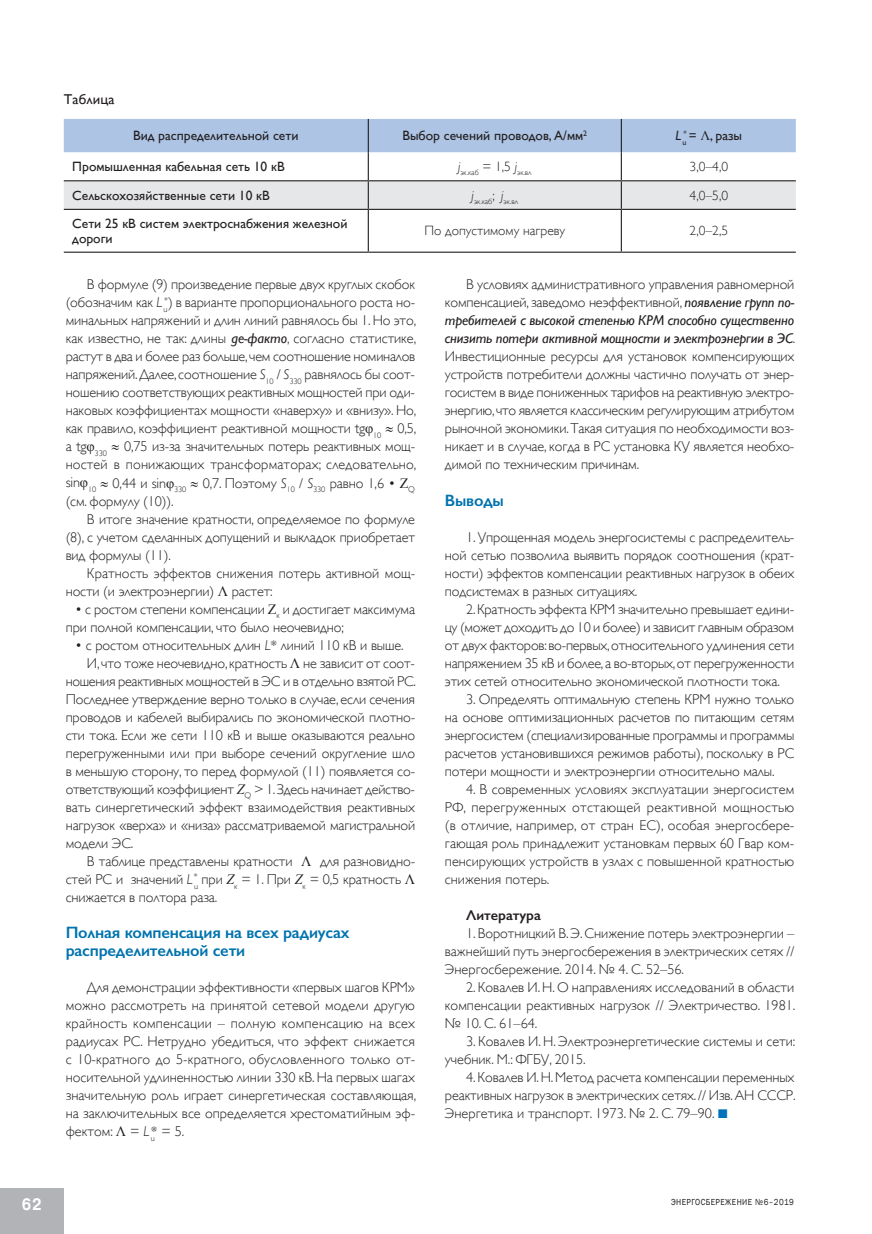
<style>
.page{position:relative;width:872px;height:1234px;background:#fff}
.page>*{position:absolute;margin:0;border:0;box-sizing:border-box;transform-origin:0 0}
.t1{font:600 16.5px/18px "Gill Sans";letter-spacing:-.01em;color:#0073ae}
.t2{font:700 16.5px "Pragmatica";color:#fff;scale:.89 1}
.t3{font:300 14.25px/18px "Gill Sans";letter-spacing:-.01em;color:#231f20;text-align:justify}
.t4{font:600 14.25px "Gill Sans";color:#231f20}
.t5{font:14.25px "Gill Sans";letter-spacing:.01em;color:#231f20}
.t6{font:13.5px/15px "Gill Sans";color:#231f20}
.t7{font:300 13.5px "Gill Sans";color:#231f20}
.t8{font:italic 13.5px "Gill Sans";color:#231f20}
.t9{font:9px "Franklin Gothic";letter-spacing:.05em;color:#231f20;scale:.89 1}
.t10{font:300 7.8px "Gill Sans";color:#231f20}
.s1{font-family:"Times New Roman"}
.s2{font-style:italic}
.s3{font-weight:400;font-style:italic}
.s4{font-family:"Times New Roman";font-weight:400}
.s5{font-family:"Times New Roman";font-weight:400;font-style:italic}
</style>
<div class="page">
<div style="left:0;top:1188px;width:64px;height:45px;background:#b2b3b7"></div>
<svg style="left:64px;top:119px;width:732px;height:90px"></svg>
<hr style="left:64px;top:209px;width:304px;height:1px;background:#231f20">
<hr style="left:368px;top:209px;width:253px;height:1px;background:#231f20">
<hr style="left:368px;top:210px;width:1px;height:41px;background:#231f20">
<hr style="left:621px;top:209px;width:175px;height:1px;background:#231f20">
<hr style="left:621px;top:210px;width:1px;height:41px;background:#231f20">
<hr style="left:64px;top:251px;width:304px;height:2px;background:#231f20">
<hr style="left:368px;top:251px;width:253px;height:2px;background:#231f20">
<hr style="left:621px;top:251px;width:175px;height:2px;background:#231f20">
<p class="t5" style="left:64px;top:91px;width:52px">Таблица</p>
<p class="t6" style="left:683px;top:128px;width:60px"><sup>*</sup> = <span class="s1">Λ</span>, разы</p>
<p class="t6" style="left:133px;top:128px;width:167px">Вид распределительной сети</p>
<p class="t6" style="left:402px;top:128px;width:186px">Выбор сечений проводов, А/мм<sup>2</sup></p>
<p class="t8" style="left:675px;top:128px;width:12px">L<sub>u</sub></p>
<p class="t6" style="left:72px;top:159px;width:214px">Промышленная кабельная сеть 10 кВ</p>
<p class="t10" style="left:458px;top:167px;width:75px"><sup>j</sup>эк.каб <sup>=</sup> <sup>1,5</sup> <sup>j</sup>эк.вл</p>
<p class="t7" style="left:689px;top:156px;width:40px">3,0–4,0</p>
<p class="t6" style="left:72px;top:187px;width:199px">Сельскохозяйственные сети 10 кВ</p>
<p class="t10" style="left:471px;top:195px;width:48px"><sup>j</sup>эк.каб<sup>;</sup> <sup>j</sup>эк.вл</p>
<p class="t7" style="left:689px;top:185px;width:40px">4,0–5,0</p>
<p class="t6" style="left:72px;top:216px;width:277px">Сети 25 кВ систем электроснабжения железной дороги</p>
<p class="t7" style="left:424px;top:220px;width:142px">По допустимому нагреву</p>
<p class="t7" style="left:689px;top:220px;width:40px">2,0–2,5</p>
<p class="t3" style="left:66px;top:275px;width:351px;text-indent:21px">В формуле (9) произведение первые двух круглых скобок (обозначим как <span class="s2">L</span> <sub>u</sub></p>
<p class="t3" style="left:66px;top:293px;width:352px;text-indent:98px"><sup>*</sup>) в варианте пропорционального роста но&shy;минальных напряжений и длин линий равнялось бы 1. Но это, как известно, не так: длины <span class="s3">де-факто</span>, согласно статистике, растут в два и более раз больше, чем соотношение номиналов напряжений. Далее, соотношение <span class="s2">S</span><sub>10</sub> / <span class="s2">S</span><sub>330</sub> равнялось бы соот&shy;ношению соответствующих реактивных мощностей при оди&shy;наковых коэффициентах мощности «наверху» и «внизу». Но, как правило, коэффициент реактивной мощности tg<span class="s4">φ</span><sub>10</sub> ≈ 0,5, а tg<span class="s4">φ</span><sub>330</sub> ≈ 0,75 из-за значительных потерь реактивных мощ&shy;ностей в понижающих трансформаторах; следовательно, sin<span class="s4">φ</span><sub>10</sub> ≈ 0,44 и sin<span class="s4">φ</span><sub>330</sub> ≈ 0,7. Поэтому <span class="s2">S</span><sub>10</sub> / <span class="s2">S</span><sub>330</sub> равно 1,6 • <span class="s4">Ζ</span><sub>Q </sub>(см. формулу (10)).</p>
<p class="t3" style="left:66px;top:509px;width:351px;text-indent:21px">В итоге значение кратности, определяемое по формуле (8), с учетом сделанных допущений и выкладок приобретает вид формулы (11).</p>
<p class="t3" style="left:66px;top:563px;width:351px;text-indent:21px">Кратность эффектов снижения потерь активной мощ&shy;ности (и электроэнергии) <span class="s4">Λ</span> растет:</p>
<p class="t3" style="left:66px;top:599px;width:351px;text-indent:9px">• с ростом степени компенсации <span class="s4">Ζ</span><sub>к</sub> и достигает максимума при полной компенсации, что было неочевидно;</p>
<p class="t3" style="left:75px;top:635px;width:330px">• с ростом относительных длин <span class="s2">L</span>* линий 110 кВ и выше.</p>
<p class="t3" style="left:87px;top:653px;width:330px">И, что тоже неочевидно, кратность <span class="s4">Λ</span> не зависит от соот-</p>
<p class="t3" style="left:66px;top:671px;width:352px">ношения реактивных мощностей в ЭС и в отдельно взятой РС.</p>
<p class="t3" style="left:66px;top:689px;width:351px">Последнее утверждение верно только в случае, если сечения</p>
<p class="t3" style="left:66px;top:707px;width:351px">проводов и кабелей выбирались по экономической плотно-</p>
<p class="t3" style="left:66px;top:725px;width:351px">сти тока. Если же сети 110 кВ и выше оказываются реально</p>
<p class="t3" style="left:66px;top:743px;width:351px">перегруженными или при выборе сечений округление шло</p>
<p class="t3" style="left:66px;top:761px;width:351px">в меньшую сторону, то перед формулой (11) появляется со-</p>
<p class="t3" style="left:66px;top:779px;width:351px">ответствующий коэффициент <span class="s5">Ζ</span><sub>Q</sub> &gt; 1. Здесь начинает действо-</p>
<p class="t3" style="left:66px;top:797px;width:351px">вать синергетический эффект взаимодействия реактивных</p>
<p class="t3" style="left:66px;top:815px;width:351px">нагрузок «верха» и «низа» рассматриваемой магистральной</p>
<p class="t3" style="left:66px;top:833px;width:69px">модели ЭС.</p>
<p class="t3" style="left:87px;top:851px;width:330px">В таблице представлены кратности <span class="s4">Λ</span> для разновидно-</p>
<p class="t3" style="left:66px;top:869px;width:134px">стей РС и значений <span class="s2">L</span> <sub>u</sub></p>
<p class="t3" style="left:66px;top:869px;width:351px;text-indent:128px"><sup>*</sup> при <span class="s5">Ζ</span><sub>к</sub> = 1. При <span class="s5">Ζ</span><sub>к</sub> = 0,5 кратность <span class="s4">Λ </span>снижается в полтора раза.</p>
<p class="t1" style="left:66px;top:922px;width:285px">Полная компенсация на всех радиусах распределительной сети</p>
<p class="t3" style="left:66px;top:977px;width:352px;text-indent:21px">Для демонстрации эффективности «первых шагов КРМ» можно рассмотреть на принятой сетевой модели другую крайность компенсации – полную компенсацию на всех радиусах РС. Нетрудно убедиться, что эффект снижается с 10-кратного до 5-кратного, обусловленного только от&shy;носительной удлиненностью линии 330 кВ. На первых шагах значительную роль играет синергетическая составляющая, на заключительных все определяется хрестоматийным эф&shy;фектом: <span class="s4">Λ</span> = <span class="s2">L</span> <sub>u</sub>* = 5.</p>
<p class="t3" style="left:445px;top:275px;width:352px;text-indent:21px">В условиях административного управления равномерной компенсацией, заведомо неэффективной, <span class="s3">появление групп по&shy;требителей с высокой степенью КРМ способно существенно снизить потери активной мощности и электроэнергии в ЭС</span>.<br>Инвестиционные ресурсы для установок компенсирующих устройств потребители должны частично получать от энер&shy;госистем в виде пониженных тарифов на реактивную электро&shy;энергию, что является классическим регулирующим атрибутом рыночной экономики. Такая ситуация по необходимости воз&shy;никает и в случае, когда в РС установка КУ является необхо&shy;димой по техническим причинам.</p>
<p class="t1" style="left:445px;top:490px;width:60px">Выводы</p>
<p class="t3" style="left:445px;top:527px;width:351px;text-indent:21px">1. Упрощенная модель энергосистемы с распределитель&shy;ной сетью позволила выявить порядок соотношения (крат&shy;ности) эффектов компенсации реактивных нагрузок в обеих подсистемах в разных ситуациях.</p>
<p class="t3" style="left:445px;top:599px;width:351px;text-indent:21px">2. Кратность эффекта КРМ значительно превышает едини&shy;цу (может доходить до 10 и более) и зависит главным образом от двух факторов: во-первых, относительного удлинения сети напряжением 35 кВ и более, а во-вторых, от перегруженности этих сетей относительно экономической плотности тока.</p>
<p class="t3" style="left:445px;top:689px;width:351px;text-indent:21px">3. Определять оптимальную степень КРМ нужно только на основе оптимизационных расчетов по питающим сетям энергосистем (специализированные программы и программы расчетов установившихся режимов работы), поскольку в РС потери мощности и электроэнергии относительно малы.</p>
<p class="t3" style="left:445px;top:779px;width:351px;text-indent:21px">4. В современных условиях эксплуатации энергосистем РФ, перегруженных отстающей реактивной мощностью (в отличие, например, от стран ЕС), особая энергосбере&shy;гающая роль принадлежит установкам первых 60 Гвар ком&shy;пенсирующих устройств в узлах с повышенной кратностью снижения потерь.</p>
<p class="t4" style="left:466px;top:906px;width:76px">Литература</p>
<p class="t3" style="left:445px;top:923px;width:351px;text-indent:21px">1. Воротницкий В. Э. Снижение потерь электроэнергии – важнейший путь энергосбережения в электрических сетях // Энергосбережение. 2014. № 4. С. 52–56.</p>
<p class="t3" style="left:445px;top:977px;width:352px;text-indent:21px">2. Ковалев И. Н. О направлениях исследований в области компенсации реактивных нагрузок // Электричество. 1981. № 10. С. 61–64.</p>
<p class="t3" style="left:445px;top:1031px;width:352px;text-indent:21px">3. Ковалев И. Н. Электроэнергетические системы и сети: учебник. М.: ФГБУ, 2015.</p>
<p class="t3" style="left:445px;top:1067px;width:352px;text-indent:21px">4. Ковалев И. Н. Метод расчета компенсации переменных реактивных нагрузок в электрических сетях. // Изв. АН СССР.<br>Энергетика и транспорт. 1973. № 2. С. 79–90.</p>
<p class="t2" style="left:22px;top:1193px;width:24px">62</p>
<p class="t9" style="left:671px;top:1196px;width:139px">ЭНЕРГОСБЕРЕЖЕНИЕ №6–2019</p>
</div>
